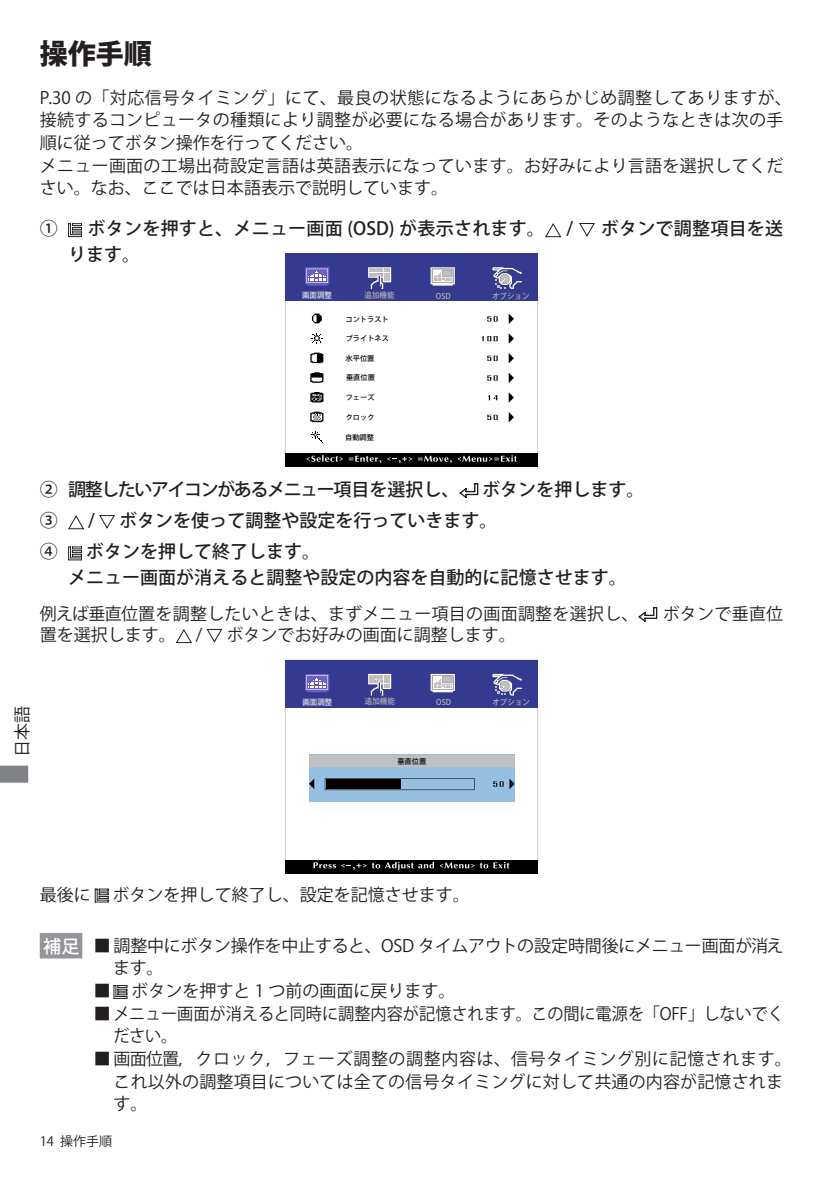
<style>
.page{position:relative;width:840px;height:1191px;background:#fff}
.page>*{position:absolute;margin:0;border:0;box-sizing:border-box;transform-origin:0 0}
.t1{font:800 28px "Koz Go Pro";color:#231f20}
.t2{font:500 18px/25.6px "Koz Go Pro";color:#231f20}
.t3{font:500 18px "Koz Go Pro";letter-spacing:-.08em;color:#231f20}
.t4{font:500 18px "Koz Go Pro";color:#fff}
.t5{font:17px/22.6px "Koz Go Pro";letter-spacing:.01em;color:#231f20}
.t6{font:17px/22.6px "Koz Go Pro";letter-spacing:-.015em;color:#231f20}
.t7{font:13px "Koz Go Pro";color:#231f20}
.t8{font:500 7.8px "Koz Go Pro";color:#b3b3b3;scale:.95 1}
.t9{font:500 7.8px "Koz Go Pro";color:#e6e6e6;scale:.95 1}
.t10{font:500 7.2px "Koz Go Pro";color:#000}
.t11{font:500 7.2px "Koz Go Pr 6 N";color:#000}
</style>
<div class="page">
<svg style="left:0;top:765px;width:28px;height:17px"></svg>
<svg style="left:68px;top:223px;width:14px;height:14px"></svg>
<svg style="left:545px;top:223px;width:16px;height:14px"></svg>
<svg style="left:579px;top:223px;width:15px;height:14px"></svg>
<svg style="left:459px;top:483px;width:19px;height:14px"></svg>
<svg style="left:68px;top:515px;width:16px;height:14px"></svg>
<svg style="left:99px;top:515px;width:16px;height:14px"></svg>
<svg style="left:68px;top:546px;width:14px;height:14px"></svg>
<svg style="left:638px;top:607px;width:18px;height:14px"></svg>
<svg style="left:176px;top:629px;width:16px;height:14px"></svg>
<svg style="left:206px;top:629px;width:16px;height:13px"></svg>
<svg style="left:95px;top:888px;width:14px;height:14px"></svg>
<svg style="left:113px;top:985px;width:14px;height:14px"></svg>
<div style="left:40px;top:933px;width:42px;height:25px;background:#939598"></div>
<div style="left:285px;top:253px;width:252px;height:48px;background:#343a90"></div>
<div style="left:285px;top:453px;width:252px;height:13px;background:#000"></div>
<svg style="left:305px;top:267px;width:24px;height:19px"></svg>
<svg style="left:368px;top:267px;width:23px;height:22px"></svg>
<svg style="left:430px;top:267px;width:24px;height:19px"></svg>
<svg style="left:492px;top:267px;width:29px;height:22px"></svg>
<svg style="left:311px;top:431px;width:12px;height:12px"></svg>
<svg style="left:314px;top:315px;width:8px;height:9px"></svg>
<svg style="left:312px;top:313px;width:9px;height:10px"></svg>
<svg style="left:508px;top:314px;width:5px;height:10px"></svg>
<svg style="left:508px;top:333px;width:5px;height:10px"></svg>
<svg style="left:311px;top:333px;width:11px;height:11px"></svg>
<svg style="left:508px;top:353px;width:5px;height:10px"></svg>
<svg style="left:312px;top:354px;width:12px;height:10px"></svg>
<svg style="left:310px;top:352px;width:13px;height:11px"></svg>
<svg style="left:508px;top:373px;width:5px;height:10px"></svg>
<svg style="left:310px;top:372px;width:13px;height:11px"></svg>
<svg style="left:508px;top:392px;width:5px;height:10px"></svg>
<svg style="left:312px;top:393px;width:12px;height:10px"></svg>
<svg style="left:310px;top:392px;width:13px;height:10px"></svg>
<svg style="left:508px;top:412px;width:5px;height:10px"></svg>
<svg style="left:312px;top:411px;width:12px;height:12px"></svg>
<svg style="left:310px;top:412px;width:13px;height:10px"></svg>
<svg style="left:487px;top:316px;width:10px;height:5px"></svg>
<svg style="left:481px;top:336px;width:16px;height:5px"></svg>
<svg style="left:487px;top:356px;width:10px;height:5px"></svg>
<svg style="left:487px;top:375px;width:10px;height:5px"></svg>
<svg style="left:487px;top:395px;width:10px;height:5px"></svg>
<svg style="left:487px;top:415px;width:10px;height:5px"></svg>
<svg style="left:306px;top:455px;width:106px;height:8px"></svg>
<svg style="left:418px;top:456px;width:33px;height:7px"></svg>
<svg style="left:457px;top:455px;width:59px;height:7px"></svg>
<div style="left:285px;top:660px;width:252px;height:48px;background:#343a90"></div>
<div style="left:285px;top:860px;width:252px;height:13px;background:#000"></div>
<svg style="left:313px;top:862px;width:196px;height:8px"></svg>
<div style="left:309px;top:754px;width:205px;height:48px;background:#96c0e2"></div>
<svg style="left:324px;top:778px;width:150px;height:12px"></svg>
<div style="left:326px;top:779px;width:75px;height:10px;background:#000"></div>
<svg style="left:307px;top:674px;width:23px;height:19px"></svg>
<svg style="left:305px;top:674px;width:24px;height:18px"></svg>
<svg style="left:368px;top:673px;width:24px;height:16px"></svg>
<svg style="left:368px;top:674px;width:23px;height:21px"></svg>
<svg style="left:430px;top:674px;width:24px;height:18px"></svg>
<svg style="left:492px;top:674px;width:29px;height:21px"></svg>
<svg style="left:309px;top:779px;width:5px;height:10px"></svg>
<svg style="left:509px;top:779px;width:5px;height:10px"></svg>
<svg style="left:493px;top:781px;width:10px;height:5px"></svg>
<div style="left:309px;top:754px;width:205px;height:12px;background:#c0c0c0"></div>
<h1 class="t1" style="left:40px;top:36px;width:113px">操作手順</h1>
<p class="t5" style="left:40px;top:87px;width:753px">P.30 の「対応信号タイミング」にて、最良の状態になるようにあらかじめ調整してありますが、接続するコンピュータの種類により調整が必要になる場合があります。そのようなときは次の手順に従ってボタン操作を行ってください。<br>メニュー画面の工場出荷設定言語は英語表示になっています。お好みにより言語を選択してください。なお、ここでは日本語表示で説明しています。</p>
<p class="t2" style="left:40px;top:216px;width:19px">①</p>
<p class="t2" style="left:87px;top:216px;width:487px">ボタンを押すと、メニュー画面 (OSD) が表示されます。 /</p>
<p class="t2" style="left:600px;top:216px;width:184px">ボタンで調整項目を送</p>
<p class="t2" style="left:68px;top:242px;width:73px">ります。</p>
<p class="t9" style="left:302px;top:290px;width:33px">画面調整</p>
<p class="t8" style="left:364px;top:290px;width:33px">追加機能</p>
<p class="t8" style="left:435px;top:291px;width:17px">OSD</p>
<p class="t8" style="left:492px;top:291px;width:41px">オプション</p>
<p class="t10" style="left:345px;top:314px;width:45px">コントラスト</p>
<p class="t10" style="left:345px;top:333px;width:45px">ブライトネス</p>
<p class="t10" style="left:345px;top:354px;width:30px">水平位置</p>
<p class="t10" style="left:346px;top:373px;width:30px">垂直位置</p>
<p class="t10" style="left:345px;top:393px;width:30px">フェーズ</p>
<p class="t10" style="left:345px;top:413px;width:30px">クロック</p>
<p class="t10" style="left:345px;top:432px;width:30px">自動調整</p>
<p class="t3" style="left:40px;top:478px;width:421px">② 調整したいアイコンがあるメニュー項目を選択し、</p>
<p class="t2" style="left:482px;top:477px;width:163px">ボタンを押します。</p>
<p class="t2" style="left:40px;top:508px;width:19px">③</p>
<p class="t2" style="left:88px;top:508px;width:8px">/</p>
<p class="t2" style="left:119px;top:508px;width:380px">ボタンを使って調整や設定を行っていきます。</p>
<p class="t2" style="left:40px;top:540px;width:19px">④</p>
<p class="t2" style="left:68px;top:540px;width:559px;text-indent:18px">ボタンを押して終了します。<br>メニュー画面が消えると調整や設定の内容を自動的に記憶させます。</p>
<p class="t5" style="left:40px;top:602px;width:599px">例えば垂直位置を調整したいときは、まずメニュー項目の画面調整を選択し、</p>
<p class="t5" style="left:662px;top:602px;width:122px">ボタンで垂直位</p>
<p class="t5" style="left:40px;top:624px;width:164px">置を選択します。 /</p>
<p class="t5" style="left:226px;top:624px;width:291px">ボタンでお好みの画面に調整します。</p>
<p class="t5" style="left:11px;top:757px;width:53px;rotate:-90deg">日本語</p>
<p class="t9" style="left:302px;top:696px;width:33px">画面調整</p>
<p class="t8" style="left:365px;top:696px;width:33px">追加機能</p>
<p class="t8" style="left:436px;top:697px;width:17px">OSD</p>
<p class="t8" style="left:492px;top:697px;width:41px">オプション</p>
<p class="t11" style="left:397px;top:757px;width:30px">垂直位置</p>
<p class="t5" style="left:40px;top:883px;width:52px">最後に</p>
<p class="t5" style="left:112px;top:883px;width:358px">ボタンを押して終了し、設定を記憶させます。</p>
<p class="t6" style="left:113px;top:934px;width:671px;text-indent:-20px">■ 調整中にボタン操作を中止すると、OSD タイムアウトの設定時間後にメニュー画面が消えます。</p>
<p class="t5" style="left:94px;top:979px;width:363px">■ ボタンを押すと 1 つ前の画面に戻ります。</p>
<p class="t5" style="left:113px;top:1002px;width:671px;text-indent:-20px">■ メニュー画面が消えると同時に調整内容が記憶されます。この間に電源を「OFF」しないでください。</p>
<p class="t5" style="left:113px;top:1048px;width:679px;text-indent:-20px">■ 画面位置，クロック，フェーズ調整の調整内容は、信号タイミング別に記憶されます。これ以外の調整項目については全ての信号タイミングに対して共通の内容が記憶されます。</p>
<p class="t4" style="left:43px;top:934px;width:38px">補足</p>
<p class="t7" style="left:40px;top:1132px;width:74px">14 操作手順</p>
</div>
